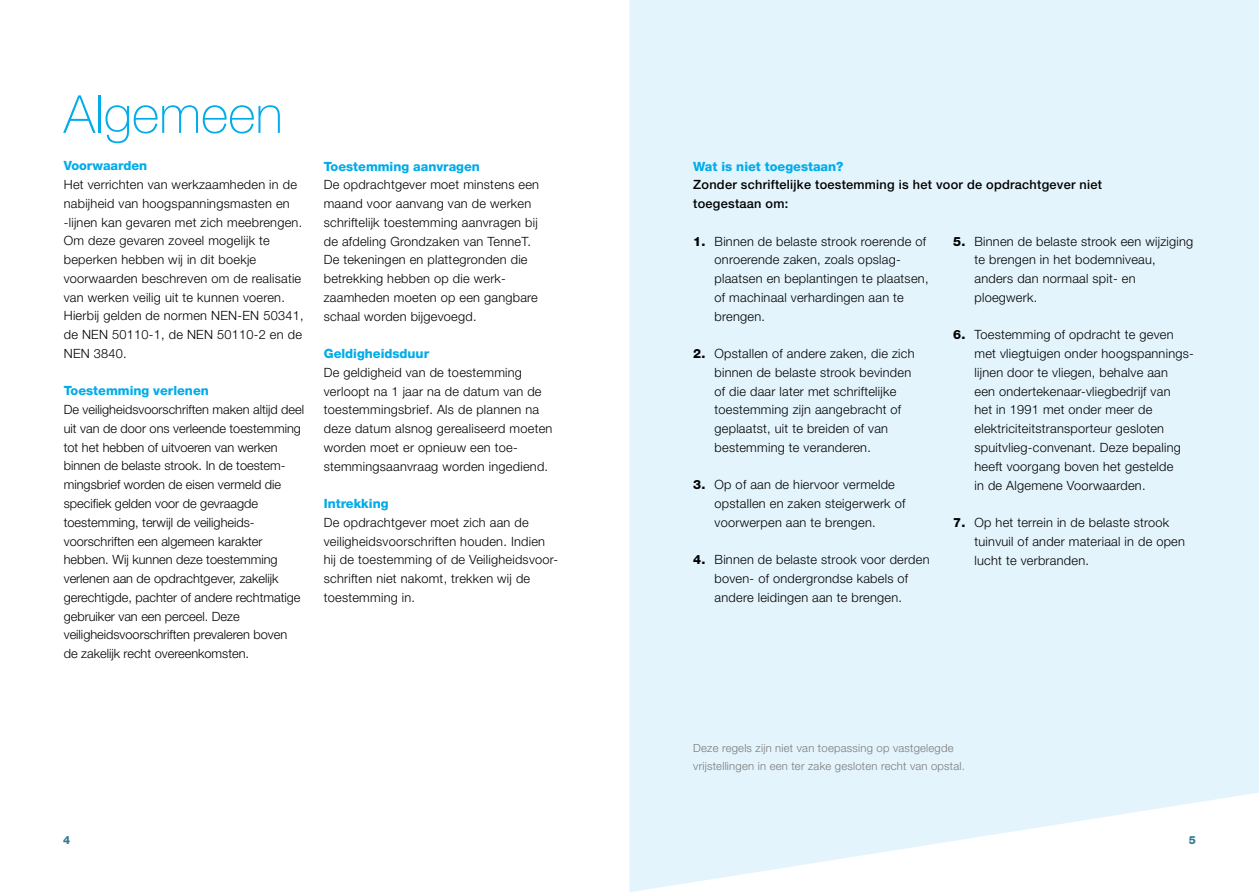
<style>
.page{position:relative;width:1259px;height:893px;background:#fff}
.page>*{position:absolute;margin:0;border:0;box-sizing:border-box;transform-origin:0 0}
.t1{font:100 52.5px "Helvetica Neue LT Std";color:#00ace9}
.t2{font:300 12.75px/18.8px "Helvetica Neue LT Std";letter-spacing:.02em;color:#000}
.t3{font:300 12.75px/18.8px "Helvetica Neue LT Std";color:#000}
.t4{font:800 12.75px "Helvetica Neue LT Std";color:#00ace9}
.t5{font:500 12.75px/18.8px "Helvetica Neue";letter-spacing:.02em;color:#000}
.t6{font:300 11.25px/18.8px "Helvetica Neue LT Std";letter-spacing:.02em;color:#7b7b7a}
.t7{font:800 11.25px "Helvetica Neue LT Std";color:#347a93}
.s1{font-weight:800}
</style>
<div class="page">
<svg style="left:629px;top:0;width:630px;height:892px;fill:#e3f4fd"></svg>
<h1 class="t1" style="left:64px;top:84px;width:220px">Algemeen</h1>
<p class="t4" style="left:64px;top:158px;width:85px">Voorwaarden</p>
<p class="t2" style="left:64px;top:175px;width:241px">Het verrichten van werkzaamheden in de nabijheid van hoogspanningsmasten en -lijnen kan gevaren met zich meebrengen.<br>Om deze gevaren zoveel mogelijk te beperken hebben wij in dit boekje voorwaarden beschreven om de realisatie van werken veilig uit te kunnen voeren.<br>Hierbij gelden de normen NEN-EN 50341, de NEN 50110-1, de NEN 50110-2 en de NEN 3840.</p>
<p class="t4" style="left:64px;top:383px;width:146px">Toestemming verlenen</p>
<p class="t3" style="left:64px;top:400px;width:242px">De veiligheidsvoorschriften maken altijd deel uit van de door ons verleende toestemming tot het hebben of uitvoeren van werken binnen de belaste strook. In de toestem&shy;mingsbrief worden de eisen vermeld die specifiek gelden voor de gevraagde toestemming, terwijl de veiligheids&shy;voorschriften een algemeen karakter hebben. Wij kunnen deze toestemming verlenen aan de opdrachtgever, zakelijk gerechtigde, pachter of andere rechtmatige gebruiker van een perceel. Deze veiligheidsvoorschriften prevaleren boven de zakelijk recht overeenkomsten.</p>
<p class="t4" style="left:324px;top:158px;width:158px">Toestemming aanvragen</p>
<p class="t2" style="left:324px;top:175px;width:217px">De opdrachtgever moet minstens een maand voor aanvang van de werken schriftelijk toestemming aanvragen bij de afdeling Grondzaken van TenneT.<br>De tekeningen en plattegronden die betrekking hebben op die werk&shy;zaamheden moeten op een gangbare schaal worden bijgevoegd.</p>
<p class="t4" style="left:324px;top:346px;width:107px">Geldigheidsduur</p>
<p class="t2" style="left:324px;top:363px;width:230px">De geldigheid van de toestemming verloopt na 1 jaar na de datum van de toestemmingsbrief. Als de plannen na deze datum alsnog gerealiseerd moeten worden moet er opnieuw een toe&shy;stemmingsaanvraag worden ingediend.</p>
<p class="t4" style="left:324px;top:496px;width:66px">Intrekking</p>
<p class="t2" style="left:324px;top:513px;width:236px">De opdrachtgever moet zich aan de veiligheidsvoorschriften houden. Indien hij de toestemming of de Veiligheidsvoor&shy;schriften niet nakomt, trekken wij de toestemming in.</p>
<p class="t4" style="left:693px;top:158px;width:152px">Wat is niet toegestaan?</p>
<p class="t5" style="left:693px;top:175px;width:410px">Zonder schriftelijke toestemming is het voor de opdrachtgever niet toegestaan om:</p>
<p class="t2" style="left:714px;top:231px;width:215px;text-indent:-21px"><span class="s1">1.</span> Binnen de belaste strook roerende of onroerende zaken, zoals opslag&shy;plaatsen en beplantingen te plaatsen, of machinaal verhardingen aan te brengen.</p>
<p class="t2" style="left:714px;top:344px;width:201px;text-indent:-21px"><span class="s1">2.</span> Opstallen of andere zaken, die zich binnen de belaste strook bevinden of die daar later met schriftelijke toestemming zijn aangebracht of geplaatst, uit te breiden of van bestemming te veranderen.</p>
<p class="t2" style="left:714px;top:475px;width:192px;text-indent:-21px"><span class="s1">3.</span> Op of aan de hiervoor vermelde opstallen en zaken steigerwerk of voorwerpen aan te brengen.</p>
<p class="t2" style="left:693px;top:550px;width:238px;text-align:center"><span class="s1">4.</span> Binnen de belaste strook voor derden boven- of ondergrondse kabels of<br>andere leidingen aan te brengen.</p>
<p class="t2" style="left:974px;top:231px;width:220px;text-indent:-21px"><span class="s1">5.</span> Binnen de belaste strook een wijziging te brengen in het bodemniveau, anders dan normaal spit- en ploegwerk.</p>
<p class="t2" style="left:974px;top:325px;width:221px;text-indent:-21px"><span class="s1">6.</span> Toestemming of opdracht te geven met vliegtuigen onder hoogspannings&shy;lijnen door te vliegen, behalve aan<br>een ondertekenaar-vliegbedrijf van<br>het in 1991 met onder meer de elektriciteitstransporteur gesloten spuitvlieg-convenant. Deze bepaling heeft voorgang boven het gestelde<br>in de Algemene Voorwaarden.</p>
<p class="t2" style="left:974px;top:513px;width:212px;text-indent:-21px"><span class="s1">7.</span> Op het terrein in de belaste strook tuinvuil of ander materiaal in de open lucht te verbranden.</p>
<p class="t6" style="left:693px;top:738px;width:273px">Deze regels zijn niet van toepassing op vastgelegde vrijstellingen in een ter zake gesloten recht van opstal.</p>
<p class="t7" style="left:63px;top:833px;width:9px">4</p>
<p class="t7" style="left:1188px;top:833px;width:9px">5</p>
</div>
